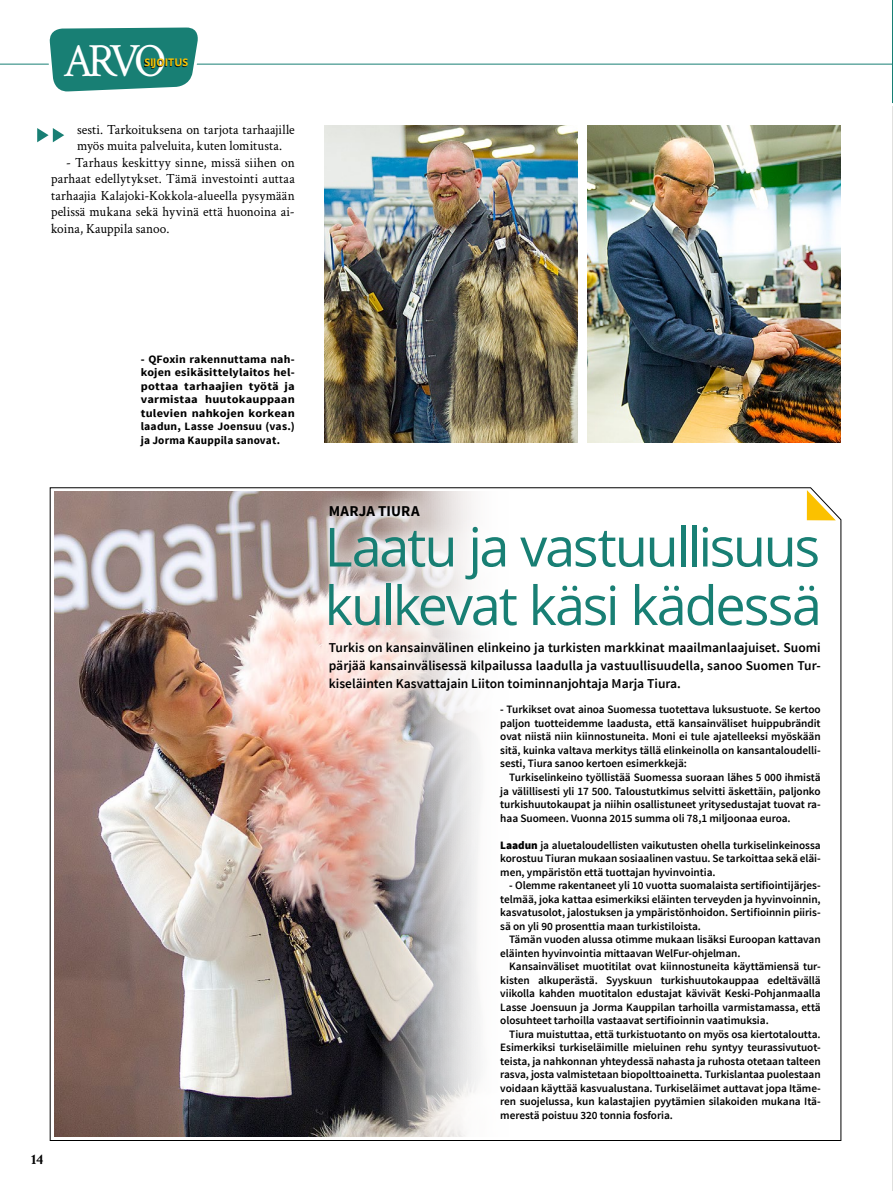
<style>
.page{position:relative;width:893px;height:1191px;background:#fff}
.page>*{position:absolute;margin:0;border:0;box-sizing:border-box;transform-origin:0 0}
.t1{font:54px/58.5px "Open Sans";letter-spacing:-.045em;color:#187f74}
.t2{font:47.85px "Crimson Text";color:#fff;scale:.95 1}
.t3{font:700 15px "Source Sans Pro";letter-spacing:.01em;color:#000}
.t4{font:700 15px "Crimson Text";color:#000}
.t5{font:13.95px/16.5px "Crimson Text";letter-spacing:.005em;color:#000;scale:.95 1}
.t6{font:600 13.5px/18px "Source Sans Pro";color:#000;text-align:justify}
.t7{font:600 11.25px/13.5px "Source Sans Pro";letter-spacing:-.005em;color:#000;text-align:justify}
.t8{font:700 11.25px/13.5px "Source Sans Pro";letter-spacing:.015em;color:#000;text-align:justify;scale:1.05 1}
.t9{font:700 10.5px "Open Sans";letter-spacing:.005em;color:#fbc100}
.s1{font-weight:900}
</style>
<div class="page">
<hr style="left:0;top:64px;width:892px;height:1px;background:#187f74">
<hr style="left:892px;top:0;width:1px;height:1191px;background:#e0e0de">
<svg style="left:892px;top:0;width:1px;height:106px"></svg>
<img style="left:587px;top:126px;width:253px;height:316px">
<img style="left:325px;top:126px;width:253px;height:316px">
<img style="left:50px;top:487px;width:791px;height:654px">
<svg style="left:807px;top:490px;width:29px;height:16px"></svg>
<svg style="left:37px;top:27px;width:166px;height:116px"></svg>
<svg style="left:309px;top:506px;width:528px;height:139px"></svg>
<svg style="left:314px;top:627px;width:521px;height:78px"></svg>
<svg style="left:315px;top:491px;width:119px;height:41px"></svg>
<h2 class="t2" style="left:63px;top:28px;width:110px">ARVO</h2>
<p class="t9" style="left:144px;top:55px;width:45px">SIJOITUS</p>
<p class="t5" style="left:77px;top:120px;width:231px">sesti. Tarkoituksena on tarjota tarhaajille myös muita palveluita, kuten lomitusta.</p>
<p class="t5" style="left:51px;top:153px;width:258px;text-align:justify;text-indent:15px">- Tarhaus keskittyy sinne, missä siihen on parhaat edellytykset. Tämä investointi auttaa tarhaajia Kalajoki-Kokkola-alueella pysymään pelissä mukana sekä hyvinä että huonoina ai&shy;koina, Kauppila sanoo.</p>
<h3 class="t4" style="left:31px;top:1150px;width:14px">14</h3>
<p class="t8" style="left:141px;top:352px;width:148px">- QFoxin rakennuttama nah&shy;kojen esikäsittelylaitos hel&shy;pottaa tarhaajien työtä ja varmistaa huutokauppaan tulevien nahkojen korkean laadun, Lasse Joensuu (vas.) ja Jorma Kauppila sanovat.</p>
<h3 class="t3" style="left:329px;top:502px;width:92px">MARJA TIURA</h3>
<h1 class="t1" style="left:325px;top:516px;width:499px">Laatu ja vastuullisuus kulkevat käsi kädessä</h1>
<p class="t6" style="left:329px;top:638px;width:493px">Turkis on kansainvälinen elinkeino ja turkisten markkinat maailmanlaajuiset. Suomi pärjää kansainvälisessä kilpailussa laadulla ja vastuullisuudella, sanoo Suomen Tur&shy;kiseläinten Kasvattajain Liiton toiminnanjohtaja Marja Tiura.</p>
<p class="t7" style="left:500px;top:703px;width:322px">- Turkikset ovat ainoa Suomessa tuotettava luksustuote. Se kertoo paljon tuotteidemme laadusta, että kansainväliset huippubrändit ovat niistä niin kiinnostuneita. Moni ei tule ajatelleeksi myöskään sitä, kuinka valtava merkitys tällä elinkeinolla on kansantaloudelli&shy;sesti, Tiura sanoo kertoen esimerkkejä:</p>
<p class="t7" style="left:500px;top:771px;width:322px;text-indent:9px">Turkiselinkeino työllistää Suomessa suoraan lähes 5 000 ihmistä ja välillisesti yli 17 500. Taloustutkimus selvitti äskettäin, paljonko turkishuutokaupat ja niihin osallistuneet yritysedustajat tuovat ra&shy;haa Suomeen. Vuonna 2015 summa oli 78,1 miljoonaa euroa.</p>
<p class="t7" style="left:500px;top:838px;width:322px"><span class="s1">Laadun</span> ja aluetaloudellisten vaikutusten ohella turkiselinkeinossa korostuu Tiuran mukaan sosiaalinen vastuu. Se tarkoittaa sekä eläi&shy;men, ympäristön että tuottajan hyvinvointia.</p>
<p class="t7" style="left:500px;top:879px;width:322px;text-indent:9px">- Olemme rakentaneet yli 10 vuotta suomalaista sertifiointijärjes&shy;telmää, joka kattaa esimerkiksi eläinten terveyden ja hyvinvoinnin, kasvatusolot, jalostuksen ja ympäristönhoidon. Sertifioinnin piiris&shy;sä on yli 90 prosenttia maan turkistiloista.</p>
<p class="t7" style="left:500px;top:933px;width:322px;text-indent:9px">Tämän vuoden alussa otimme mukaan lisäksi Euroopan kattavan eläinten hyvinvointia mittaavan WelFur-ohjelman.</p>
<p class="t7" style="left:500px;top:960px;width:322px;text-indent:9px">Kansainväliset muotitilat ovat kiinnostuneita käyttämiensä tur&shy;kisten alkuperästä. Syyskuun turkishuutokauppaa edeltävällä viikolla kahden muotitalon edustajat kävivät Keski-Pohjanmaalla Lasse Joensuun ja Jorma Kauppilan tarhoilla varmistamassa, että olosuhteet tarhoilla vastaavat sertifioinnin vaatimuksia.</p>
<p class="t7" style="left:500px;top:1027px;width:322px;text-indent:9px">Tiura muistuttaa, että turkistuotanto on myös osa kiertotaloutta.<br>Esimerkiksi turkiseläimille mieluinen rehu syntyy teurassivutuot&shy;teista, ja nahkonnan yhteydessä nahasta ja ruhosta otetaan talteen rasva, josta valmistetaan biopolttoainetta. Turkislantaa puolestaan voidaan käyttää kasvualustana. Turkiseläimet auttavat jopa Itäme&shy;ren suojelussa, kun kalastajien pyytämien silakoiden mukana Itä&shy;merestä poistuu 320 tonnia fosforia.</p>
</div>
